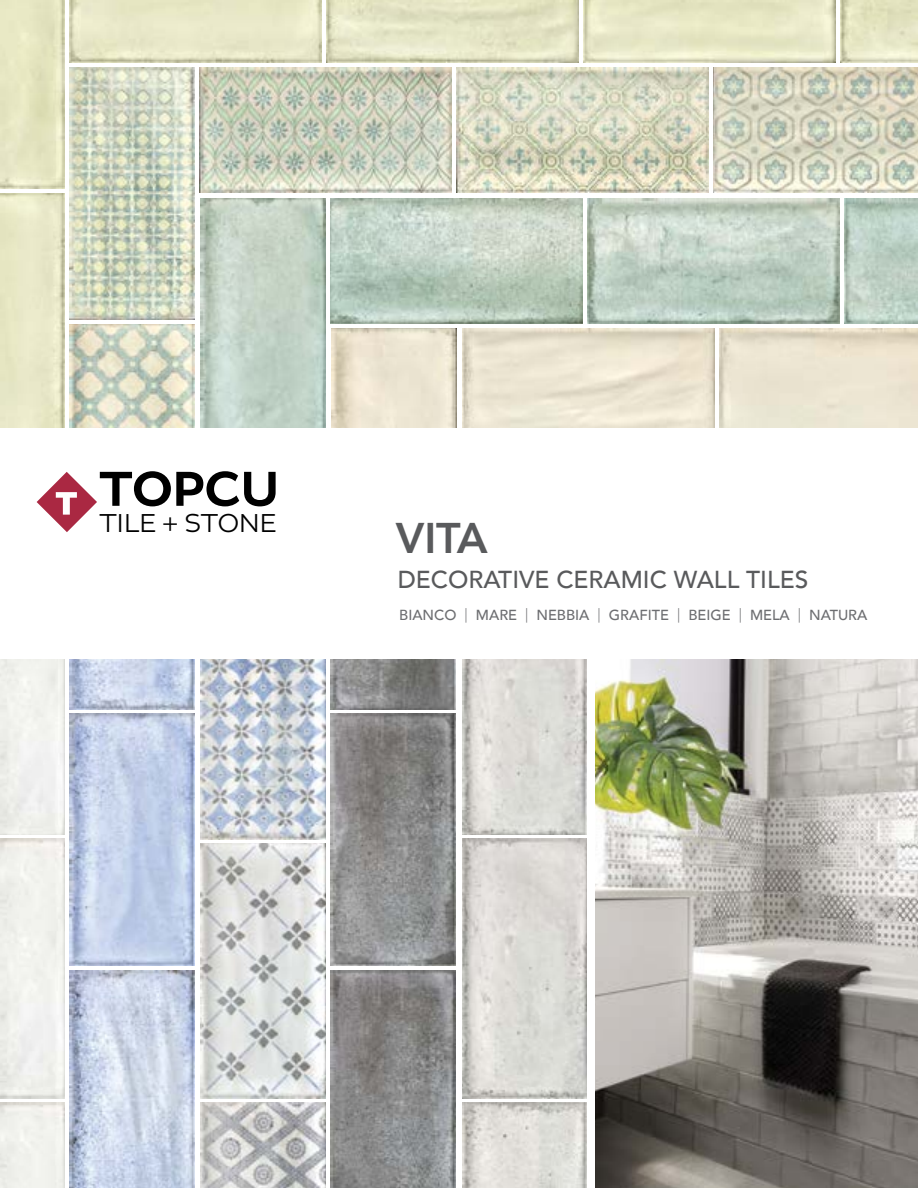
<style>
.page{position:relative;width:918px;height:1188px;background:#fff}
.page>*{position:absolute;margin:0;border:0;box-sizing:border-box;transform-origin:0 0}
.t1{font:500 51.6px "Altivo";letter-spacing:-.005em;color:#000}
.t2{font:800 42.9px "Avenir";color:#595a5c}
.t3{font:300 27.3px "Altivo";letter-spacing:-.01em;color:#000}
.t4{font:500 24.45px "Avenir";color:#595a5c}
.t5{font:500 14.55px "Avenir";color:#6d6e71}
.s1{font-weight:300}
</style>
<div class="page">
<img style="left:595px;top:659px;width:323px;height:529px">
<svg style="left:37px;top:472px;width:60px;height:60px"></svg>
<img style="left:0;top:194px;width:65px;height:233px">
<img style="left:0;top:839px;width:65px;height:260px">
<img style="left:462px;top:839px;width:125px;height:260px">
<img style="left:0;top:1103px;width:65px;height:85px">
<img style="left:462px;top:1103px;width:125px;height:85px">
<img style="left:70px;top:324px;width:125px;height:103px">
<img style="left:70px;top:971px;width:125px;height:217px">
<img style="left:331px;top:971px;width:125px;height:217px">
<img style="left:327px;top:0;width:251px;height:63px">
<img style="left:457px;top:67px;width:251px;height:125px">
<img style="left:587px;top:198px;width:252px;height:125px">
<img style="left:719px;top:329px;width:199px;height:98px">
<img style="left:0;top:0;width:65px;height:188px">
<img style="left:0;top:659px;width:65px;height:176px">
<img style="left:462px;top:659px;width:125px;height:176px">
<img style="left:70px;top:67px;width:125px;height:252px">
<img style="left:70px;top:714px;width:125px;height:252px">
<img style="left:331px;top:714px;width:125px;height:252px">
<img style="left:70px;top:659px;width:125px;height:50px">
<img style="left:331px;top:659px;width:125px;height:50px">
<img style="left:201px;top:198px;width:125px;height:229px">
<img style="left:201px;top:843px;width:125px;height:255px">
<img style="left:201px;top:659px;width:125px;height:181px">
<img style="left:201px;top:1103px;width:125px;height:85px">
<img style="left:332px;top:329px;width:125px;height:98px">
<img style="left:70px;top:0;width:252px;height:63px">
<img style="left:200px;top:67px;width:251px;height:125px">
<img style="left:331px;top:198px;width:251px;height:125px">
<img style="left:463px;top:329px;width:251px;height:98px">
<img style="left:583px;top:0;width:252px;height:63px">
<img style="left:713px;top:67px;width:205px;height:125px">
<img style="left:844px;top:198px;width:74px;height:125px">
<img style="left:840px;top:0;width:78px;height:63px">
<h1 class="t1" style="left:99px;top:455px;width:182px">TOPCU</h1>
<h3 class="t3" style="left:100px;top:506px;width:179px">TILE + STONE</h3>
<h2 class="t2" style="left:396px;top:504px;width:94px">VITA</h2>
<h3 class="t4" style="left:398px;top:558px;width:412px">DECORATIVE CERAMIC WALL TILES</h3>
<p class="t5" style="left:399px;top:603px;width:470px">BIANCO <span class="s1">|</span> MARE <span class="s1">|</span> NEBBIA <span class="s1">|</span> GRAFITE <span class="s1">|</span> BEIGE <span class="s1">|</span> MELA <span class="s1">|</span> NATURA</p>
</div>
